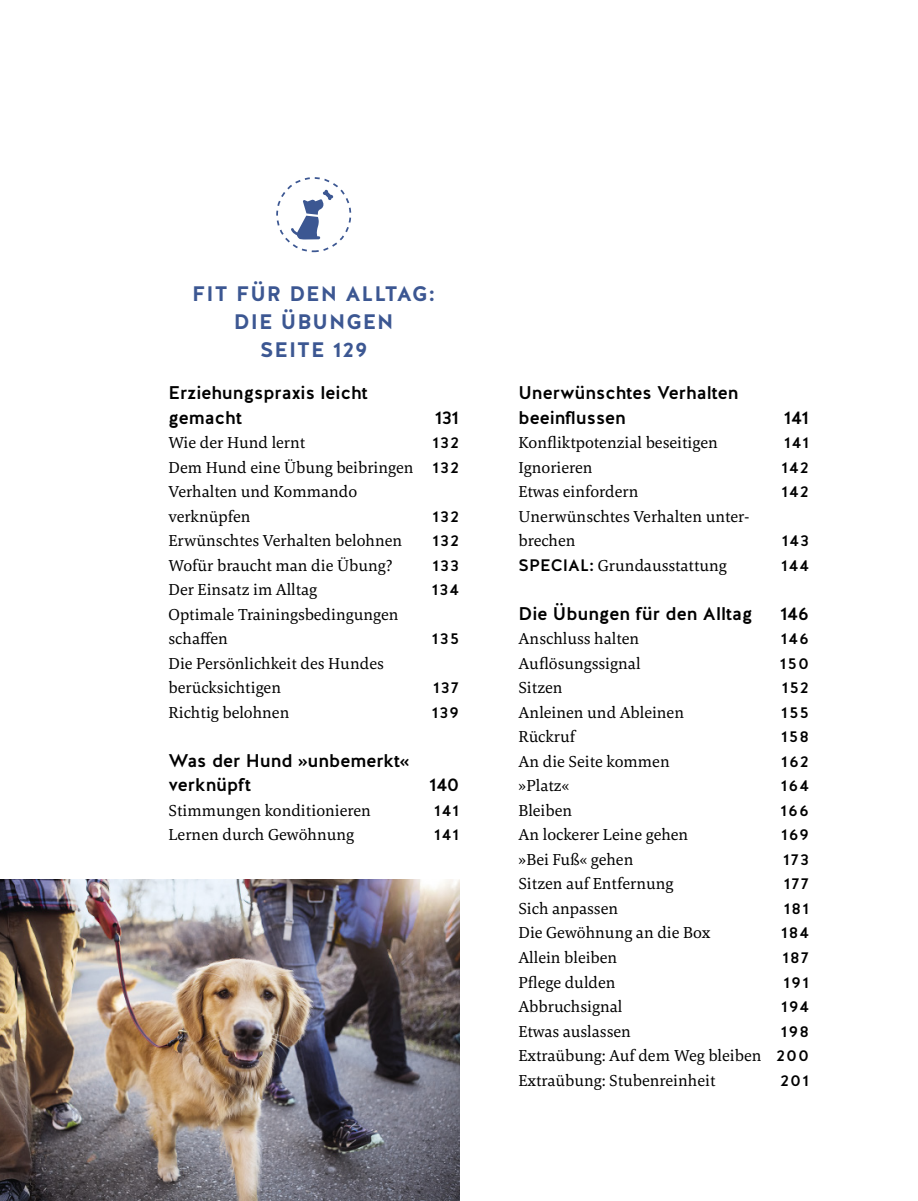
<style>
.page{position:relative;width:918px;height:1201px;background:#fff}
.page>*{position:absolute;margin:0;border:0;box-sizing:border-box;transform-origin:0 0}
.t1{font:700 21px/28px "Halis GR";letter-spacing:.05em;color:#3c5792;text-align:center}
.t2{font:500 18.38px/24.5px "Halis GR";color:#000}
.t3{font:16.62px/24.5px "Carrara";color:#000}
.t4{font:500 15.75px "Halis GR";letter-spacing:.1em;color:#000}
.s1{font-family:"Halis GR";font-weight:500;font-size:15.75px}
.s2{font-family:"Halis GR";font-weight:500}
</style>
<div class="page">
<div style="left:276px;top:177px;width:75px;height:75px;border:2px dashed #3c5792;border-radius:50%"></div>
<img style="left:0;top:880px;width:459px;height:320px">
<svg style="left:291px;top:190px;width:42px;height:49px"></svg>
<p class="t1" style="left:192px;top:280px;width:245px">FIT FÜR DEN ALLTAG:<br>DIE ÜBUNGEN<br>SEITE 129</p>
<p class="t2" style="left:168px;top:380px;width:201px">Erziehungspraxis leicht gemacht</p>
<p class="t2" style="left:435px;top:405px;width:26px">131</p>
<p class="t3" style="left:168px;top:431px;width:138px">Wie der Hund lernt</p>
<p class="t4" style="left:432px;top:433px;width:28px">132</p>
<p class="t3" style="left:168px;top:455px;width:292px">Dem Hund eine Übung beibringen <span class="s1">132<br></span>Verhalten und Kommando<br>verknüpfen</p>
<p class="t4" style="left:432px;top:507px;width:28px">132</p>
<p class="t3" style="left:168px;top:529px;width:235px">Erwünschtes Verhalten belohnen</p>
<p class="t4" style="left:432px;top:531px;width:28px">132</p>
<p class="t3" style="left:168px;top:553px;width:225px">Wofür braucht man die Übung?</p>
<p class="t4" style="left:432px;top:556px;width:28px">133</p>
<p class="t3" style="left:168px;top:578px;width:150px">Der Einsatz im Alltag</p>
<p class="t4" style="left:432px;top:580px;width:29px">134</p>
<p class="t3" style="left:168px;top:602px;width:232px">Optimale Trainingsbedingungen schaffen</p>
<p class="t4" style="left:432px;top:629px;width:28px">135</p>
<p class="t3" style="left:168px;top:651px;width:217px">Die Persönlichkeit des Hundes berücksichtigen</p>
<p class="t4" style="left:433px;top:678px;width:27px">137</p>
<p class="t3" style="left:168px;top:700px;width:122px">Richtig belohnen</p>
<p class="t4" style="left:432px;top:703px;width:29px">139</p>
<p class="t2" style="left:168px;top:748px;width:242px">Was der Hund »unbemerkt« verknüpft</p>
<p class="t2" style="left:429px;top:772px;width:31px">140</p>
<p class="t3" style="left:168px;top:798px;width:204px">Stimmungen konditionieren</p>
<p class="t4" style="left:434px;top:801px;width:26px">141</p>
<p class="t3" style="left:168px;top:823px;width:187px">Lernen durch Gewöhnung</p>
<p class="t4" style="left:434px;top:825px;width:26px">141</p>
<p class="t2" style="left:518px;top:380px;width:221px">Unerwünschtes Verhalten beeinflussen</p>
<p class="t2" style="left:784px;top:405px;width:26px">141</p>
<p class="t3" style="left:518px;top:431px;width:201px">Konfliktpotenzial beseitigen</p>
<p class="t4" style="left:784px;top:433px;width:26px">141</p>
<p class="t3" style="left:518px;top:455px;width:76px">Ignorieren</p>
<p class="t4" style="left:781px;top:458px;width:29px">142</p>
<p class="t3" style="left:518px;top:480px;width:121px">Etwas einfordern</p>
<p class="t4" style="left:781px;top:482px;width:29px">142</p>
<p class="t3" style="left:518px;top:504px;width:232px">Unerwünschtes Verhalten unter&shy;brechen</p>
<p class="t4" style="left:781px;top:531px;width:29px">143</p>
<p class="t3" style="left:518px;top:553px;width:210px"><span class="s2">SPECIAL:</span> Grundausstattung</p>
<p class="t4" style="left:781px;top:556px;width:29px">144</p>
<p class="t2" style="left:518px;top:601px;width:235px">Die Übungen für den Alltag</p>
<p class="t2" style="left:780px;top:601px;width:30px">146</p>
<p class="t3" style="left:518px;top:627px;width:122px">Anschluss halten</p>
<p class="t4" style="left:781px;top:629px;width:30px">146</p>
<p class="t3" style="left:518px;top:651px;width:124px">Auflösungssignal</p>
<p class="t4" style="left:780px;top:654px;width:30px">150</p>
<p class="t3" style="left:518px;top:676px;width:46px">Sitzen</p>
<p class="t4" style="left:781px;top:678px;width:29px">152</p>
<p class="t3" style="left:518px;top:700px;width:167px">Anleinen und Ableinen</p>
<p class="t4" style="left:781px;top:703px;width:29px">155</p>
<p class="t3" style="left:518px;top:725px;width:58px">Rückruf</p>
<p class="t4" style="left:781px;top:727px;width:29px">158</p>
<p class="t3" style="left:518px;top:749px;width:153px">An die Seite kommen</p>
<p class="t4" style="left:781px;top:752px;width:29px">162</p>
<p class="t3" style="left:518px;top:774px;width:52px">»Platz«</p>
<p class="t4" style="left:781px;top:776px;width:30px">164</p>
<p class="t3" style="left:518px;top:798px;width:55px">Bleiben</p>
<p class="t4" style="left:780px;top:801px;width:30px">166</p>
<p class="t3" style="left:518px;top:823px;width:171px">An lockerer Leine gehen</p>
<p class="t4" style="left:781px;top:825px;width:29px">169</p>
<p class="t3" style="left:518px;top:847px;width:116px">»Bei Fuß« gehen</p>
<p class="t4" style="left:783px;top:850px;width:27px">173</p>
<p class="t3" style="left:518px;top:872px;width:156px">Sitzen auf Entfernung</p>
<p class="t4" style="left:784px;top:874px;width:26px">177</p>
<p class="t3" style="left:518px;top:896px;width:101px">Sich anpassen</p>
<p class="t4" style="left:784px;top:899px;width:27px">181</p>
<p class="t3" style="left:518px;top:921px;width:193px">Die Gewöhnung an die Box</p>
<p class="t4" style="left:781px;top:923px;width:29px">184</p>
<p class="t3" style="left:518px;top:945px;width:100px">Allein bleiben</p>
<p class="t4" style="left:782px;top:948px;width:28px">187</p>
<p class="t3" style="left:518px;top:970px;width:99px">Pflege dulden</p>
<p class="t4" style="left:783px;top:972px;width:27px">191</p>
<p class="t3" style="left:518px;top:994px;width:105px">Abbruchsignal</p>
<p class="t4" style="left:781px;top:997px;width:29px">194</p>
<p class="t3" style="left:518px;top:1019px;width:114px">Etwas auslassen</p>
<p class="t4" style="left:781px;top:1021px;width:29px">198</p>
<p class="t3" style="left:518px;top:1043px;width:292px">Extraübung: Auf dem Weg bleiben <span class="s1">200<br></span>Extraübung: Stubenreinheit</p>
<p class="t4" style="left:780px;top:1070px;width:30px">201</p>
</div>
